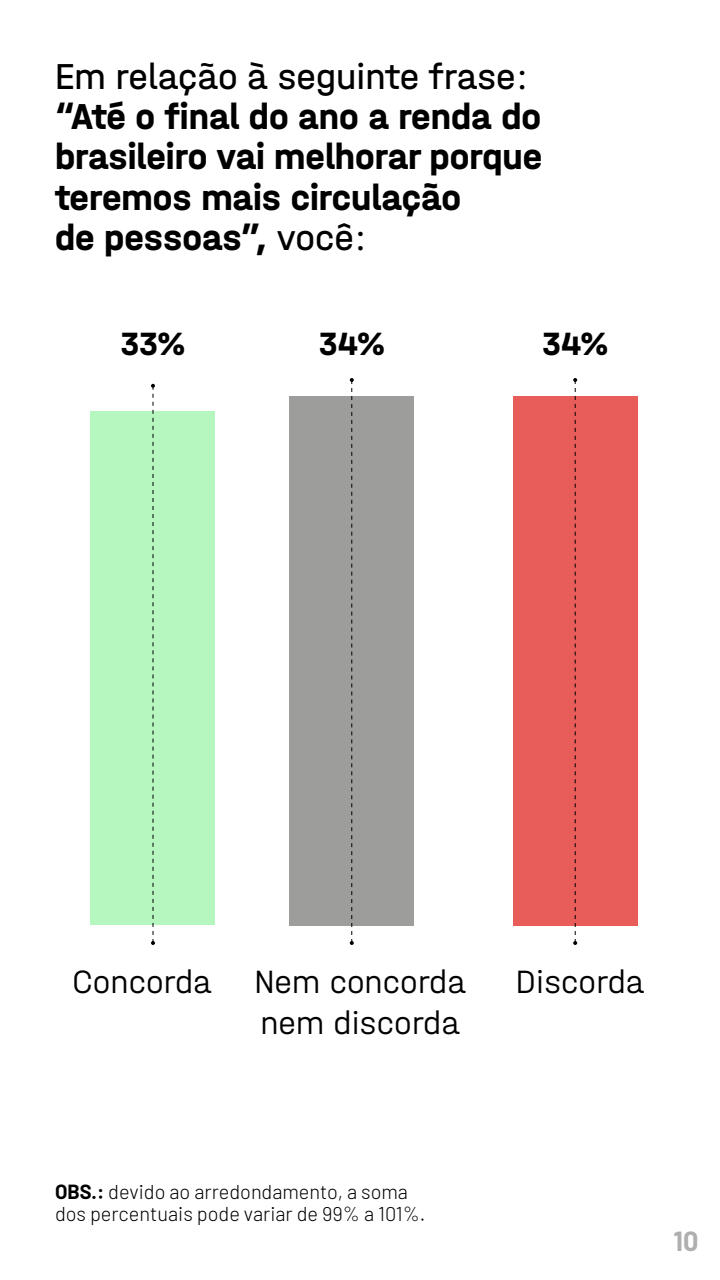
<style>
.page{position:relative;width:720px;height:1280px;background:#fff}
.page>*{position:absolute;margin:0;border:0;box-sizing:border-box;transform-origin:0 0}
.t1{font:700 38px/40px "Halvar Mittel";color:#000}
.t2{font:38px "Halvar Mittel";color:#000}
.t3{font:300 34px/40.8px "Halvar Mittel";color:#000}
.t4{font:700 34px "Halvar Mittel";color:#000}
.t5{font:700 27px "Barlow";color:#afafb0}
.t6{font:300 20px/22px "Barlow";color:#000}
.s1{font-weight:400}
.s2{font-weight:700}
</style>
<div class="page">
<div style="left:513px;top:396px;width:124px;height:529px;background:#e85c5a"></div>
<div style="left:290px;top:396px;width:124px;height:529px;background:#9d9d9c"></div>
<div style="left:91px;top:412px;width:124px;height:513px;background:#b6f6bf"></div>
<svg style="left:151px;top:384px;width:4px;height:561px"></svg>
<svg style="left:350px;top:378px;width:4px;height:567px"></svg>
<svg style="left:573px;top:378px;width:4px;height:567px"></svg>
<p class="t2" style="left:55px;top:54px;width:475px">Em relação à seguinte frase:</p>
<p class="t1" style="left:55px;top:96px;width:489px">“Até o final do ano a renda do brasileiro vai melhorar porque teremos mais circulação<br>de pessoas”, <span class="s1">você:</span></p>
<p class="t4" style="left:121px;top:322px;width:66px">33%</p>
<p class="t4" style="left:319px;top:322px;width:67px">34%</p>
<p class="t4" style="left:542px;top:322px;width:67px">34%</p>
<p class="t3" style="left:72px;top:961px;width:141px">Concorda</p>
<p class="t3" style="left:254px;top:961px;width:213px">Nem concorda nem discorda</p>
<p class="t3" style="left:516px;top:961px;width:130px">Discorda</p>
<p class="t6" style="left:55px;top:1179px;width:372px"><span class="s2">OBS.:</span> devido ao arredondamento, a soma dos percentuais pode variar de 99% a 101%.</p>
<p class="t5" style="left:673px;top:1221px;width:26px">10</p>
</div>
